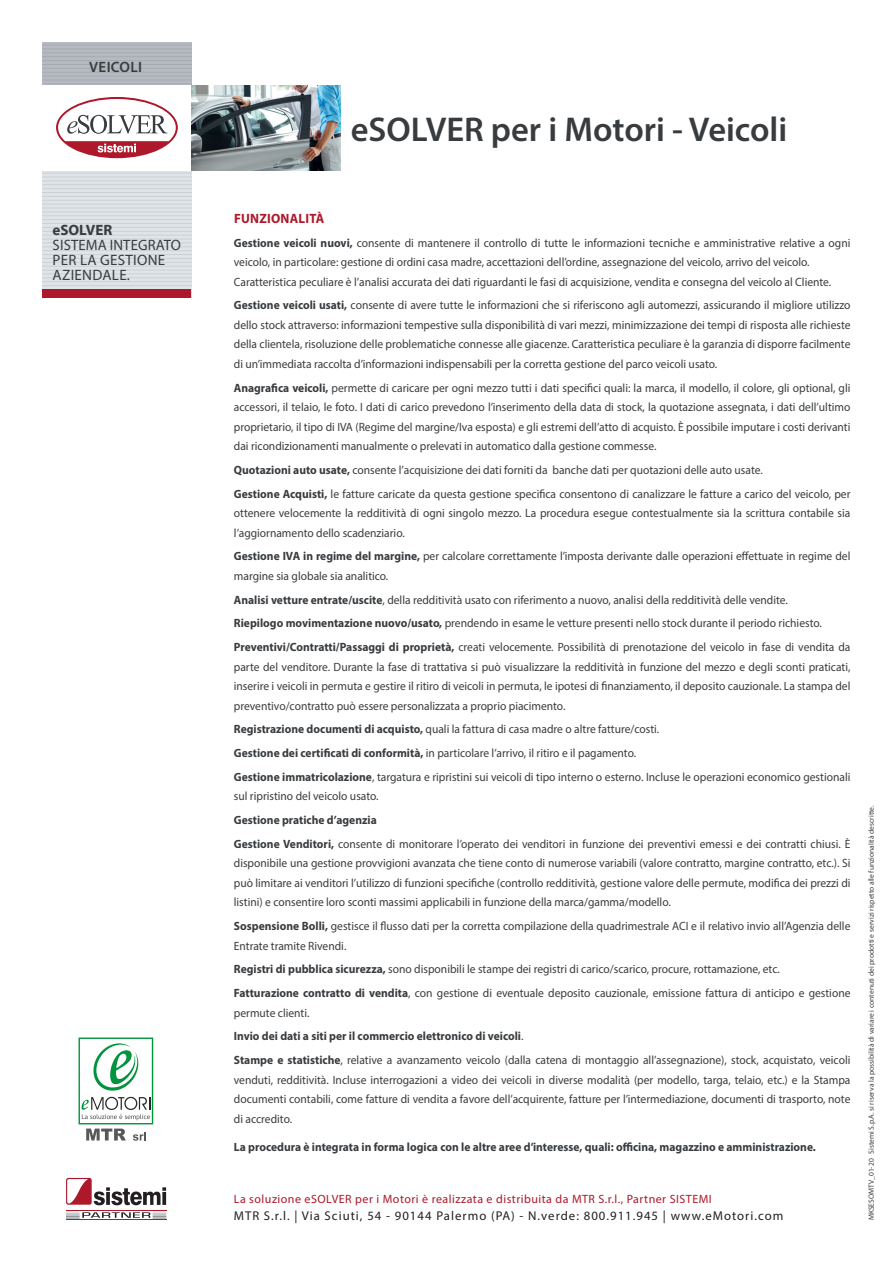
<style>
.page{position:relative;width:893px;height:1263px;background:#fff}
.page>*{position:absolute;margin:0;border:0;box-sizing:border-box;transform-origin:0 0}
.t1{font:600 34.5px "Myriad Pro";color:#393c3f}
.t2{font:15px/15px "Myriad Pro";letter-spacing:.02em;color:#393c3f}
.t3{font:700 15px "Myriad Pro";color:#393c3f}
.t4{font:600 15px "Myriad Pro";letter-spacing:.02em;color:#393c3f}
.t5{font:700 13.5px "Myriad Pro";letter-spacing:.02em;color:#ad182b;scale:.96 1}
.t6{font:12.75px "Myriad Pro";letter-spacing:.08em;color:#231f20}
.t7{font:12px/19.5px "Myriad Pro";color:#393c3f;text-align:justify;scale:.96 1}
.t8{font:700 12px "Myriad Pro";color:#393c3f;scale:.96 1}
.t9{font:12px "Myriad Pro";letter-spacing:.04em;color:#ad182b}
.t10{font:7.5px "Myriad Pro";color:#393c3f}
.s1{font-weight:700}
.s2{font-weight:400}
</style>
<div class="page">
<svg style="left:43px;top:43px;width:148px;height:246px;background:#d2d7dc"></svg>
<hr style="left:43px;top:45px;width:148px;height:1px;background:#231f20">
<hr style="left:43px;top:49px;width:148px;height:1px;background:#231f20">
<hr style="left:43px;top:52px;width:148px;height:1px;background:#231f20">
<hr style="left:43px;top:56px;width:148px;height:1px;background:#231f20">
<hr style="left:43px;top:60px;width:148px;height:1px;background:#231f20">
<hr style="left:43px;top:64px;width:148px;height:1px;background:#231f20">
<hr style="left:43px;top:68px;width:148px;height:1px;background:#231f20">
<hr style="left:43px;top:72px;width:148px;height:1px;background:#231f20">
<hr style="left:43px;top:76px;width:148px;height:1px;background:#231f20">
<hr style="left:43px;top:80px;width:148px;height:1px;background:#231f20">
<hr style="left:43px;top:83px;width:148px;height:1px;background:#231f20">
<hr style="left:43px;top:173px;width:148px;height:1px;background:#231f20">
<hr style="left:43px;top:177px;width:148px;height:1px;background:#231f20">
<hr style="left:43px;top:180px;width:148px;height:1px;background:#231f20">
<hr style="left:43px;top:184px;width:148px;height:1px;background:#231f20">
<hr style="left:43px;top:188px;width:148px;height:1px;background:#231f20">
<hr style="left:43px;top:196px;width:148px;height:1px;background:#231f20">
<hr style="left:43px;top:215px;width:148px;height:1px;background:#231f20">
<hr style="left:43px;top:200px;width:148px;height:1px;background:#231f20">
<hr style="left:43px;top:192px;width:148px;height:1px;background:#231f20">
<hr style="left:43px;top:208px;width:148px;height:1px;background:#231f20">
<hr style="left:43px;top:223px;width:148px;height:1px;background:#231f20">
<hr style="left:43px;top:219px;width:148px;height:1px;background:#231f20">
<hr style="left:43px;top:211px;width:148px;height:1px;background:#231f20">
<hr style="left:43px;top:204px;width:148px;height:1px;background:#231f20">
<hr style="left:43px;top:227px;width:148px;height:1px;background:#231f20">
<hr style="left:43px;top:235px;width:148px;height:1px;background:#231f20">
<hr style="left:43px;top:231px;width:148px;height:1px;background:#231f20">
<hr style="left:43px;top:239px;width:148px;height:1px;background:#231f20">
<hr style="left:43px;top:243px;width:148px;height:1px;background:#231f20">
<hr style="left:43px;top:250px;width:148px;height:1px;background:#231f20">
<hr style="left:43px;top:277px;width:148px;height:1px;background:#231f20">
<hr style="left:43px;top:246px;width:148px;height:1px;background:#231f20">
<hr style="left:43px;top:254px;width:148px;height:1px;background:#231f20">
<hr style="left:43px;top:281px;width:148px;height:1px;background:#231f20">
<hr style="left:43px;top:262px;width:148px;height:1px;background:#231f20">
<hr style="left:43px;top:270px;width:148px;height:1px;background:#231f20">
<hr style="left:43px;top:274px;width:148px;height:1px;background:#231f20">
<hr style="left:43px;top:258px;width:148px;height:1px;background:#231f20">
<hr style="left:43px;top:285px;width:148px;height:1px;background:#231f20">
<hr style="left:43px;top:266px;width:148px;height:1px;background:#231f20">
<div style="left:21px;top:85px;width:192px;height:85px;background:#fff"></div>
<div style="left:43px;top:289px;width:148px;height:9px;background:#ad182b"></div>
<svg style="left:56px;top:97px;width:122px;height:61px"></svg>
<img style="left:191px;top:85px;width:149px;height:85px">
<div style="left:65px;top:1177px;width:27px;height:28px;border:1px solid #fff;border-radius:2px"></div>
<svg style="left:66px;top:1178px;width:26px;height:27px"></svg>
<svg style="left:67px;top:1179px;width:99px;height:26px"></svg>
<svg style="left:162px;top:1192px;width:4px;height:13px"></svg>
<hr style="left:66px;top:1210px;width:100px;height:1px;background:#ad182b">
<hr style="left:66px;top:1219px;width:100px;height:1px;background:#ad182b">
<svg style="left:66px;top:1211px;width:100px;height:8px"></svg>
<svg style="left:79px;top:1037px;width:74px;height:104px"></svg>
<p class="t4" style="left:89px;top:58px;width:54px">VEICOLI</p>
<p class="t3" style="left:52px;top:220px;width:61px">eSOLVER</p>
<p class="t2" style="left:53px;top:237px;width:130px">SISTEMA INTEGRATO<br>PER LA GESTIONE<br>AZIENDALE.</p>
<h1 class="t1" style="left:351px;top:107px;width:438px">eSOLVER per i Motori - Veicoli</h1>
<p class="t5" style="left:234px;top:209px;width:96px">FUNZIONALITÀ</p>
<p class="t7" style="left:234px;top:233px;width:644px"><span class="s1">Gestione veicoli nuovi,</span> consente di mantenere il controllo di tutte le informazioni tecniche e amministrative relative a ogni veicolo, in particolare: gestione di ordini casa madre, accettazioni dell’ordine, assegnazione del veicolo, arrivo del veicolo.</p>
<p class="t7" style="left:234px;top:272px;width:624px">Caratteristica peculiare è l’analisi accurata dei dati riguardanti le fasi di acquisizione, vendita e consegna del veicolo al Cliente.</p>
<p class="t7" style="left:234px;top:295px;width:644px"><span class="s1">Gestione veicoli usati,</span> consente di avere tutte le informazioni che si riferiscono agli automezzi, assicurando il migliore utilizzo dello stock attraverso: informazioni tempestive sulla disponibilità di vari mezzi, minimizzazione dei tempi di risposta alle richieste della clientela, risoluzione delle problematiche connesse alle giacenze. Caratteristica peculiare è la garanzia di disporre facilmente di un’immediata raccolta d’informazioni indispensabili per la corretta gestione del parco veicoli usato.</p>
<p class="t7" style="left:234px;top:378px;width:644px"><span class="s1">Anagrafica veicoli,</span> permette di caricare per ogni mezzo tutti i dati specifici quali: la marca, il modello, il colore, gli optional, gli accessori, il telaio, le foto. I dati di carico prevedono l’inserimento della data di stock, la quotazione assegnata, i dati dell’ultimo proprietario, il tipo di IVA (Regime del margine/Iva esposta) e gli estremi dell’atto di acquisto. È possibile imputare i costi derivanti dai ricondizionamenti manualmente o prelevati in automatico dalla gestione commesse.</p>
<p class="t7" style="left:234px;top:460px;width:552px"><span class="s1">Quotazioni auto usate,</span> consente l’acquisizione dei dati forniti da banche dati per quotazioni delle auto usate.</p>
<p class="t7" style="left:234px;top:484px;width:644px"><span class="s1">Gestione Acquisti,</span> le fatture caricate da questa gestione specifica consentono di canalizzare le fatture a carico del veicolo, per ottenere velocemente la redditività di ogni singolo mezzo. La procedura esegue contestualmente sia la scrittura contabile sia l’aggiornamento dello scadenziario.</p>
<p class="t7" style="left:234px;top:546px;width:644px"><span class="s1">Gestione IVA in regime del margine,</span> per calcolare correttamente l’imposta derivante dalle operazioni effettuate in regime del margine sia globale sia analitico.</p>
<p class="t7" style="left:234px;top:590px;width:579px"><span class="s1">Analisi vetture entrate/uscite</span>, della redditività usato con riferimento a nuovo, analisi della redditività delle vendite.</p>
<p class="t7" style="left:234px;top:613px;width:614px"><span class="s1">Riepilogo movimentazione nuovo/usato,</span> prendendo in esame le vetture presenti nello stock durante il periodo richiesto.</p>
<p class="t7" style="left:234px;top:637px;width:644px"><span class="s1">Preventivi/Contratti/Passaggi di proprietà,</span> creati velocemente. Possibilità di prenotazione del veicolo in fase di vendita da parte del venditore. Durante la fase di trattativa si può visualizzare la redditività in funzione del mezzo e degli sconti praticati, inserire i veicoli in permuta e gestire il ritiro di veicoli in permuta, le ipotesi di finanziamento, il deposito cauzionale. La stampa del preventivo/contratto può essere personalizzata a proprio piacimento.</p>
<p class="t7" style="left:234px;top:719px;width:445px"><span class="s1">Registrazione documenti di acquisto,</span> quali la fattura di casa madre o altre fatture/costi.</p>
<p class="t7" style="left:234px;top:743px;width:420px"><span class="s1">Gestione dei certificati di conformità,</span> in particolare l’arrivo, il ritiro e il pagamento.</p>
<p class="t7" style="left:234px;top:767px;width:644px"><span class="s1">Gestione immatricolazione</span>, targatura e ripristini sui veicoli di tipo interno o esterno. Incluse le operazioni economico gestionali sul ripristino del veicolo usato.</p>
<p class="t8" style="left:234px;top:812px;width:150px">Gestione pratiche d’agenzia</p>
<p class="t7" style="left:234px;top:834px;width:644px"><span class="s1">Gestione Venditori,</span> consente di monitorare l’operato dei venditori in funzione dei preventivi emessi e dei contratti chiusi. È disponibile una gestione provvigioni avanzata che tiene conto di numerose variabili (valore contratto, margine contratto, etc.). Si può limitare ai venditori l’utilizzo di funzioni specifiche (controllo redditività, gestione valore delle permute, modifica dei prezzi di listini) e consentire loro sconti massimi applicabili in funzione della marca/gamma/modello.</p>
<p class="t7" style="left:234px;top:916px;width:644px"><span class="s1">Sospensione Bolli,</span> gestisce il flusso dati per la corretta compilazione della quadrimestrale ACI e il relativo invio all’Agenzia delle<br>Entrate tramite Rivendi.</p>
<p class="t7" style="left:234px;top:959px;width:570px"><span class="s1">Registri di pubblica sicurezza,</span> sono disponibili le stampe dei registri di carico/scarico, procure, rottamazione, etc.</p>
<p class="t7" style="left:234px;top:983px;width:644px"><span class="s1">Fatturazione contratto di vendita</span>, con gestione di eventuale deposito cauzionale, emissione fattura di anticipo e gestione permute clienti.</p>
<p class="t8" style="left:234px;top:1028px;width:303px">Invio dei dati a siti per il commercio elettronico di veicoli<span class="s2">.</span></p>
<p class="t7" style="left:234px;top:1050px;width:644px"><span class="s1">Stampe e statistiche</span>, relative a avanzamento veicolo (dalla catena di montaggio all’assegnazione), stock, acquistato, veicoli venduti, redditività. Incluse interrogazioni a video dei veicoli in diverse modalità (per modello, targa, telaio, etc.) e la Stampa documenti contabili, come fatture di vendita a favore dell’acquirente, fatture per l’intermediazione, documenti di trasporto, note di accredito.</p>
<p class="t8" style="left:234px;top:1139px;width:608px">La procedura è integrata in forma logica con le altre aree d’interesse, quali: officina, magazzino e amministrazione.</p>
<p class="t9" style="left:234px;top:1191px;width:479px">La soluzione eSOLVER per i Motori è realizzata e distribuita da MTR S.r.l., Partner SISTEMI</p>
<p class="t6" style="left:234px;top:1208px;width:551px">MTR S.r.l. | Via Sciuti, 54 - 90144 Palermo (PA) - N.verde: 800.911.945 | www.eMotori.com</p>
<p class="t10" style="left:867px;top:1220px;width:417px;rotate:-90deg">MKSESOMTV_01-20 Sistemi S.p.A. si riserva la possibilità di variare i contenuti dei prodotti e servizi rispetto alle funzionalità descritte.</p>
</div>
